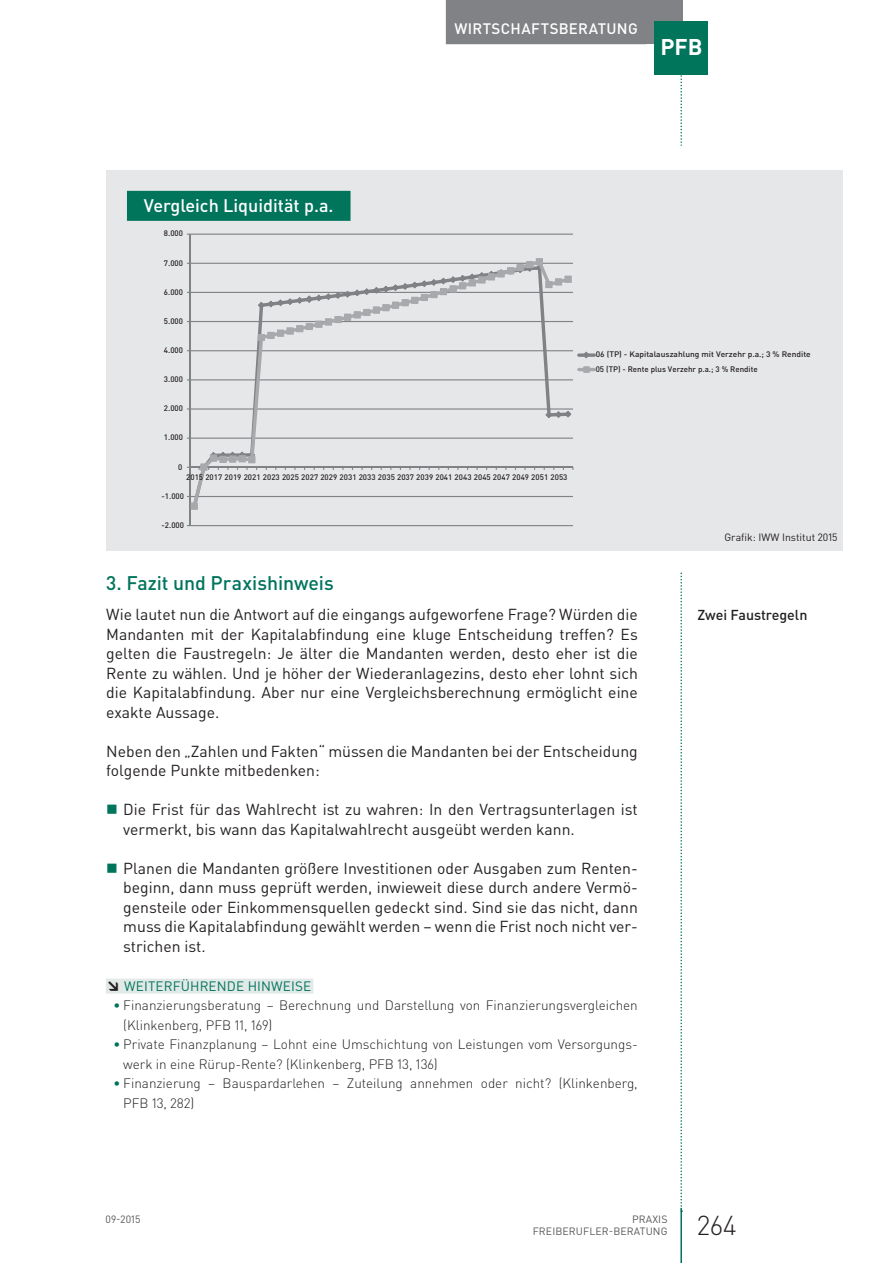
<style>
.page{position:relative;width:893px;height:1263px;background:#fff}
.page>*{position:absolute;margin:0;border:0;box-sizing:border-box;transform-origin:0 0}
.t1{font:300 27px "DIN Pro";color:#231f20}
.t2{font:700 22.5px "DIN Pro";color:#fff}
.t3{font:500 19.5px "DIN Pro";color:#01745c}
.t4{font:500 18px "DIN Pro";color:#fff}
.t5{font:15.75px/19.5px "DIN Pro";color:#231f20;text-align:justify}
.t6{font:500 15px "DIN Pro";letter-spacing:.025em;color:#fff}
.t7{font:500 14.25px "DIN Pro";color:#231f20}
.t8{font:300 13.5px/19.5px "DIN Pro";color:#231f20}
.t9{font:13.5px "DIN Pro";letter-spacing:.01em;color:#01745c}
.t10{font:10.5px/12.8px "DIN Pro";letter-spacing:.01em;color:#57585a;text-align:right}
.t11{font:10.5px "DIN Pro";color:#231f20}
.t12{font:500 7.95px "DIN Offc Pro";color:#231f20}
.t13{font:500 7.95px/14.4px "DIN Offc Pro";color:#231f20;scale:1.06 1}
.s1{font-weight:900;color:#231f20}
.s2{font-weight:500;color:#01745c}
</style>
<div class="page">
<svg style="left:680px;top:74px;width:2px;height:1134px"></svg>
<div style="left:638px;top:0;width:44px;height:44px;background:#808285"></div>
<hr style="left:680px;top:1208px;width:2px;height:55px;background:#01745c">
<div style="left:446px;top:0;width:200px;height:44px;background:#808285"></div>
<div style="left:655px;top:21px;width:53px;height:53px;background:#01745c"></div>
<div style="left:657px;top:146px;width:47px;height:426px;background:#fff"></div>
<div style="left:106px;top:979px;width:207px;height:15px;background:#e2eae7"></div>
<div style="left:106px;top:170px;width:737px;height:380px;background:#e6e7e9"></div>
<div style="left:127px;top:191px;width:224px;height:30px;background:#01745c"></div>
<hr style="left:190px;top:525px;width:383px;height:1px;background:#808285">
<hr style="left:190px;top:496px;width:383px;height:1px;background:#808285">
<hr style="left:190px;top:438px;width:383px;height:1px;background:#808285">
<hr style="left:190px;top:408px;width:383px;height:2px;background:#808285">
<hr style="left:190px;top:379px;width:383px;height:1px;background:#808285">
<hr style="left:190px;top:350px;width:383px;height:1px;background:#808285">
<hr style="left:190px;top:321px;width:383px;height:1px;background:#808285">
<hr style="left:190px;top:292px;width:383px;height:1px;background:#808285">
<hr style="left:190px;top:263px;width:383px;height:1px;background:#808285">
<hr style="left:190px;top:234px;width:383px;height:1px;background:#808285">
<hr style="left:189px;top:234px;width:1px;height:292px;background:#808285">
<hr style="left:190px;top:467px;width:383px;height:1px;background:#808285">
<svg style="left:192px;top:262px;width:378px;height:241px"></svg>
<svg style="left:191px;top:503px;width:7px;height:7px"></svg>
<svg style="left:199px;top:451px;width:58px;height:20px"></svg>
<svg style="left:258px;top:258px;width:314px;height:83px"></svg>
<svg style="left:577px;top:353px;width:19px;height:4px"></svg>
<hr style="left:577px;top:368px;width:19px;height:3px;background:#a8a9ad;border-radius:2px">
<svg style="left:583px;top:366px;width:7px;height:7px"></svg>
<p class="t4" style="left:144px;top:194px;width:191px">Vergleich Liquidität p.a.</p>
<p class="t12" style="left:164px;top:227px;width:21px">8.000</p>
<p class="t12" style="left:164px;top:256px;width:21px">7.000</p>
<p class="t12" style="left:164px;top:285px;width:21px">6.000</p>
<p class="t12" style="left:164px;top:314px;width:21px">5.000</p>
<p class="t12" style="left:164px;top:344px;width:21px">4.000</p>
<p class="t12" style="left:164px;top:373px;width:21px">3.000</p>
<p class="t12" style="left:164px;top:402px;width:21px">2.000</p>
<p class="t12" style="left:164px;top:431px;width:21px">1.000</p>
<p class="t12" style="left:178px;top:460px;width:6px">0</p>
<p class="t6" style="left:454px;top:18px;width:185px">Wirtschaftsberatung</p>
<h2 class="t2" style="left:660px;top:32px;width:44px">PFB</h2>
<p class="t13" style="left:596px;top:346px;width:204px">06 (TP) - Kapitalauszahlung mit Verzehr p.a.; 3 % Rendite<br>05 (TP) - Rente plus Verzehr p.a.; 3 % Rendite</p>
<p class="t12" style="left:186px;top:471px;width:383px">2015 2017 2019 2021 2023 2025 2027 2029 2031 2033 2035 2037 2039 2041 2043 2045 2047 2049 2051 2053</p>
<p class="t12" style="left:162px;top:489px;width:24px">-1.000</p>
<p class="t12" style="left:162px;top:519px;width:24px">-2.000</p>
<p class="t3" style="left:106px;top:570px;width:229px">3. Fazit und Praxishinweis</p>
<p class="t5" style="left:106px;top:604px;width:533px">Wie lautet nun die Antwort auf die eingangs aufgeworfene Frage? Würden die Mandanten mit der Kapitalabfindung eine kluge Entscheidung treffen? Es gelten die Faustregeln: Je älter die Mandanten werden, desto eher ist die Rente zu wählen. U nd je höher der Wiederanlagezins, desto eher lohnt sich die Kapitalabfindung. Aber nur eine Vergleichsberechnung ermöglicht eine exakte Aussage.</p>
<p class="t5" style="left:106px;top:741px;width:533px">Neben den „Zahlen und Fakten“ müssen die Mandanten bei der Entscheidung folgende Punkte mitbedenken:</p>
<p class="t5" style="left:123px;top:799px;width:516px">Die Frist für das Wahlrecht ist zu wahren: I n den Vertragsunterlagen ist vermerkt, bis wann das Kapitalwahlrecht ausgeübt werden kann.</p>
<p class="t5" style="left:123px;top:858px;width:516px">Planen die Mandanten größere I nvestitionen oder Ausgaben zum Renten&shy;beginn, dann muss geprüft werden, inwieweit diese durch andere Vermö&shy;gensteile oder Einkommensquellen gedeckt sind. Sind sie das nicht, dann muss die Kapitalabfindung gewählt werden – wenn die Frist noch nicht ver&shy;strichen ist.</p>
<p class="t9" style="left:106px;top:977px;width:76px"><span class="s1">↘</span> Weiterfüh</p>
<p class="t9" style="left:200px;top:977px;width:113px">rende Hinweise</p>
<p class="t8" style="left:123px;top:995px;width:516px;text-indent:-10px"><span class="s2">•</span> Finanzierungsberatung – Berechnung und Darstellung von Finanzierungsvergleichen (Klinkenberg, PFB 11, 169)</p>
<p class="t8" style="left:123px;top:1034px;width:516px;text-indent:-10px"><span class="s2">•</span> Private Finanzplanung – Lohnt eine Umschichtung von Leistungen vom Versorgungs&shy;werk in eine Rürup-Rente? (Klinkenberg, PFB 13, 136)</p>
<p class="t8" style="left:123px;top:1073px;width:516px;text-indent:-10px"><span class="s2">•</span> Finanzierung – Bauspardarlehen – Zuteilung annehmen oder nicht? (Klinkenberg,<br>PFB 13, 282)</p>
<p class="t11" style="left:724px;top:530px;width:115px">Grafik: IWW Institut 2015</p>
<p class="t7" style="left:697px;top:606px;width:112px">Zwei Faustregeln</p>
<p class="t10" style="left:106px;top:1212px;width:37px">09-2015</p>
<p class="t10" style="left:533px;top:1212px;width:136px">Praxis<br>Freiberufler-beratung</p>
<h1 class="t1" style="left:697px;top:1207px;width:41px">264</h1>
</div>
